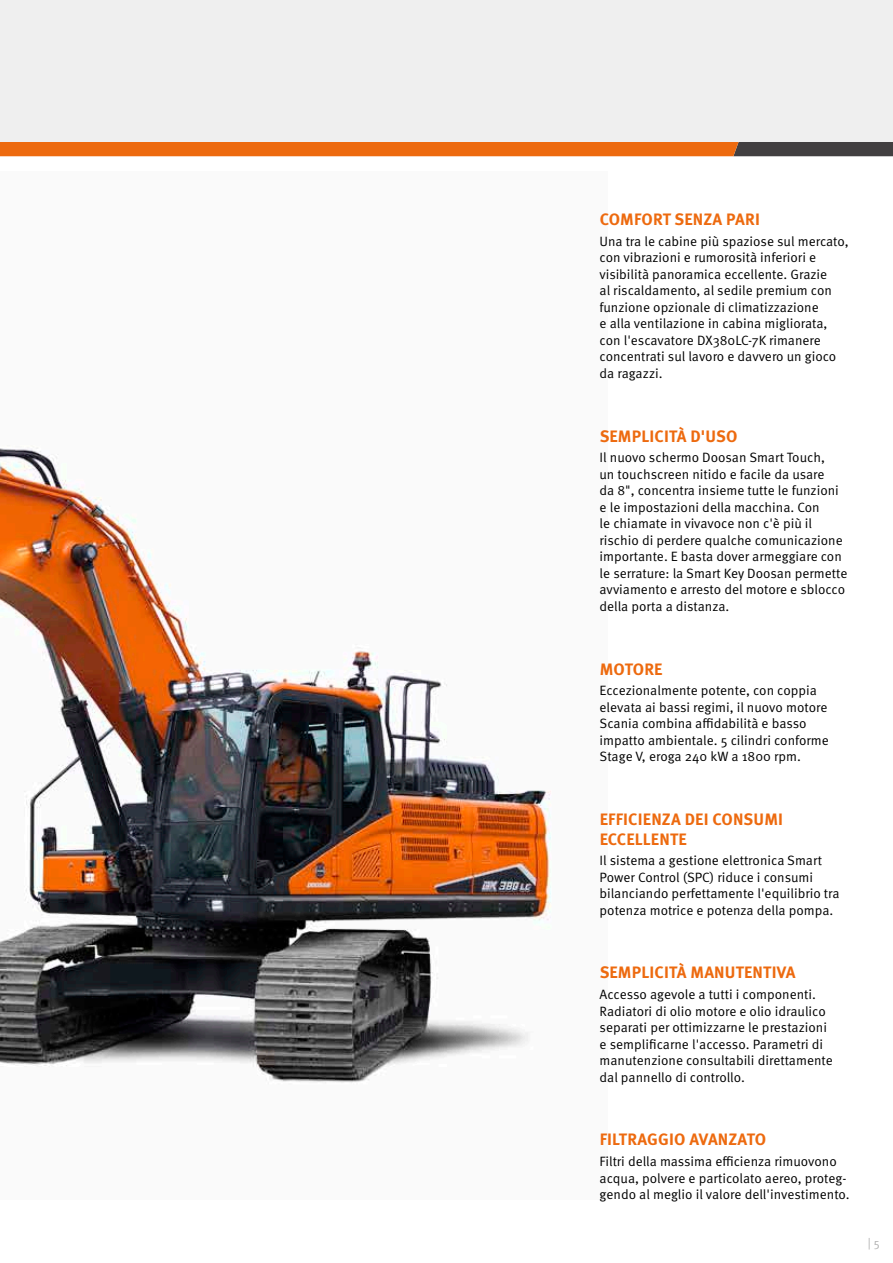
<style>
.page{position:relative;width:893px;height:1263px;background:#fff}
.page>*{position:absolute;margin:0;border:0;box-sizing:border-box;transform-origin:0 0}
.t1{font:700 16.5px/19.5px "Meta Pro";letter-spacing:.01em;color:#ed6a0f}
.t2{font:13.5px/16.5px "Meta Pro Norm";color:#000}
.t3{font:12px "Meta Pro Norm";color:#b2b2b2}
</style>
<div class="page">
<svg style="left:0;top:141px;width:893px;height:15px"></svg>
<div style="left:0;top:0;width:893px;height:141px;background:#efefef"></div>
<img style="left:0;top:445px;width:551px;height:638px">
<p class="t1" style="left:600px;top:209px;width:162px">COMFORT SENZA PARI</p>
<p class="t2" style="left:600px;top:232px;width:251px">Una tra le cabine più spaziose sul mercato, con vibrazioni e rumorosità inferiori e visibilità panoramica eccellente. Grazie<br>al riscaldamento, al sedile premium con funzione opzionale di climatizzazione<br>e alla ventilazione in cabina migliorata, con l'escavatore DX380LC-7K rimanere concentrati sul lavoro e davvero un gioco da ragazzi.</p>
<p class="t1" style="left:600px;top:425px;width:139px">SEMPLICITÀ D'USO</p>
<p class="t2" style="left:600px;top:448px;width:249px">Il nuovo schermo Doosan Smart Touch,<br>un touchscreen nitido e facile da usare<br>da 8", concentra insieme tutte le funzioni e le impostazioni della macchina. Con<br>le chiamate in vivavoce non c'è più il rischio di perdere qualche comunicazione importante. E basta dover armeggiare con le serrature: la Smart Key Doosan permette avviamento e arresto del motore e sblocco della porta a distanza.</p>
<p class="t1" style="left:600px;top:658px;width:64px">MOTORE</p>
<p class="t2" style="left:600px;top:681px;width:231px">Eccezionalmente potente, con coppia elevata ai bassi regimi, il nuovo motore Scania combina affidabilità e basso impatto ambientale. 5 cilindri conforme Stage V, eroga 240 kW a 1800 rpm.</p>
<p class="t1" style="left:600px;top:808px;width:185px">EFFICIENZA DEI CONSUMI<br>ECCELLENTE</p>
<p class="t2" style="left:600px;top:851px;width:241px">Il sistema a gestione elettronica Smart Power Control (SPC) riduce i consumi bilanciando perfettamente l'equilibrio tra potenza motrice e potenza della pompa.</p>
<p class="t1" style="left:600px;top:962px;width:197px">SEMPLICITÀ MANUTENTIVA</p>
<p class="t2" style="left:600px;top:985px;width:235px">Accesso agevole a tutti i componenti.<br>Radiatori di olio motore e olio idraulico separati per ottimizzarne le prestazioni e semplificarne l'accesso. Parametri di manutenzione consultabili direttamente dal pannello di controllo.</p>
<p class="t1" style="left:600px;top:1129px;width:168px">FILTRAGGIO AVANZATO</p>
<p class="t2" style="left:600px;top:1152px;width:252px">Filtri della massima efficienza rimuovono acqua, polvere e particolato aereo, proteg&shy;gendo al meglio il valore dell'investimento.</p>
<p class="t3" style="left:868px;top:1233px;width:13px">| 5</p>
</div>
